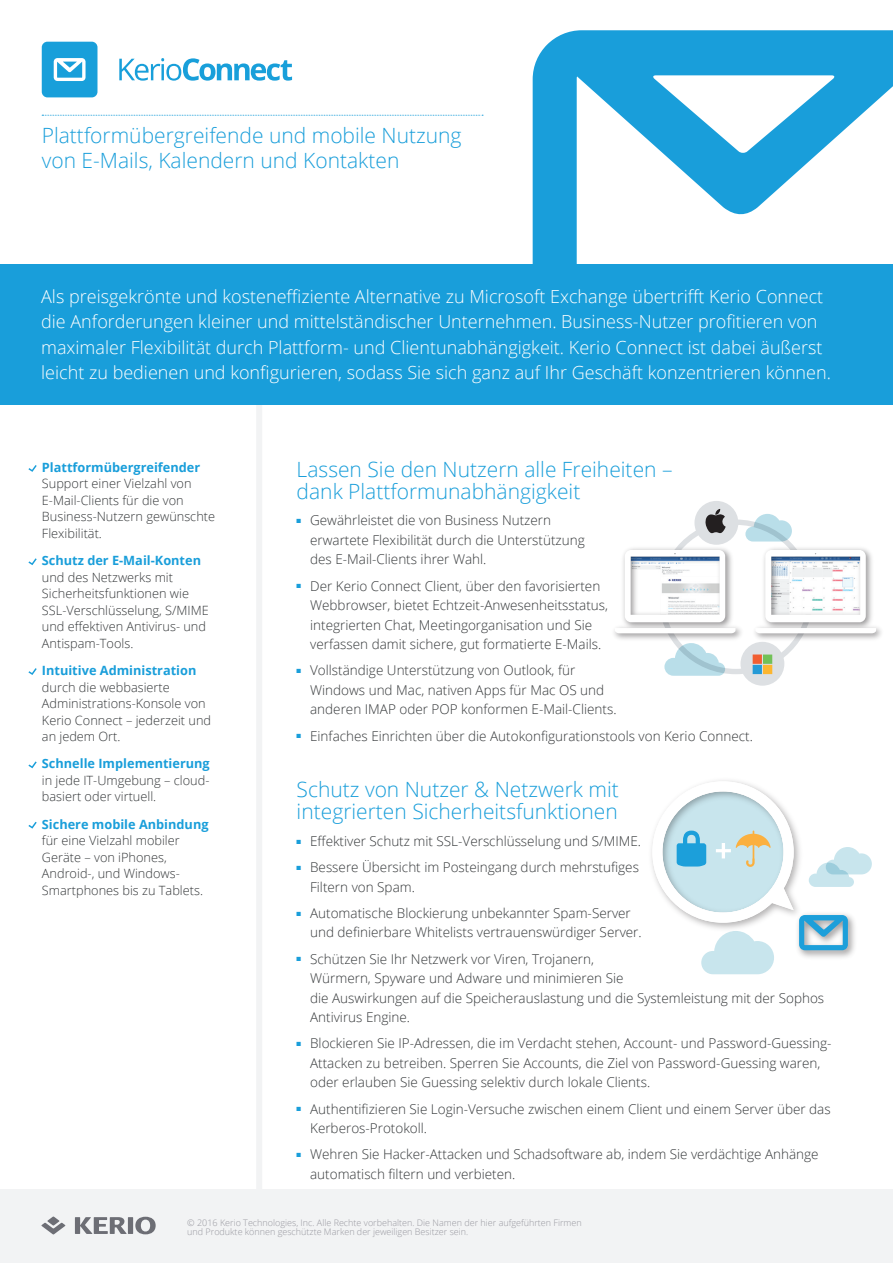
<style>
.page{position:relative;width:893px;height:1263px;background:#fff}
.page>*{position:absolute;margin:0;border:0;box-sizing:border-box;transform-origin:0 0}
.t1{font:300 21px/22.5px "Open Sans";color:#199eda}
.t2{font:300 18px/25.5px "Open Sans";color:#fff}
.t3{font:300 13.5px/19.5px "Open Sans";color:#343739}
.t4{font:300 12.75px/16.5px "Open Sans";color:#343739}
.t5{font:700 12.75px "Open Sans";color:#199eda}
.t6{font:300 9px/9px "Open Sans";color:#98989f}
</style>
<div class="page">
<div style="left:0;top:1189px;width:893px;height:74px;background:#f2f3f4"></div>
<svg style="left:41px;top:1216px;width:24px;height:18px"></svg>
<svg style="left:75px;top:1217px;width:52px;height:17px"></svg>
<div style="left:128px;top:1217px;width:5px;height:17px;background:#6d6e75"></div>
<svg style="left:135px;top:1217px;width:21px;height:17px"></svg>
<div style="left:256px;top:397px;width:6px;height:809px;background:#f2f3f4"></div>
<svg style="left:28px;top:465px;width:9px;height:7px"></svg>
<svg style="left:28px;top:558px;width:9px;height:7px"></svg>
<svg style="left:28px;top:668px;width:9px;height:7px"></svg>
<svg style="left:28px;top:761px;width:9px;height:7px"></svg>
<svg style="left:28px;top:821px;width:9px;height:8px"></svg>
<svg style="left:533px;top:30px;width:360px;height:234px"></svg>
<div style="left:0;top:264px;width:893px;height:141px;background:#199eda"></div>
<div style="left:694px;top:501px;width:44px;height:44px;background:#dde0e3;border-radius:50%"></div>
<div style="left:740px;top:642px;width:44px;height:44px;background:#dde0e3;border-radius:50%"></div>
<svg style="left:705px;top:509px;width:21px;height:24px"></svg>
<svg style="left:753px;top:654px;width:19px;height:20px"></svg>
<svg style="left:745px;top:514px;width:47px;height:27px"></svg>
<svg style="left:664px;top:644px;width:61px;height:32px"></svg>
<img style="left:614px;top:544px;width:127px;height:100px">
<svg style="left:615px;top:550px;width:120px;height:83px"></svg>
<img style="left:754px;top:544px;width:127px;height:100px">
<svg style="left:755px;top:550px;width:121px;height:83px"></svg>
<svg style="left:652px;top:781px;width:220px;height:193px"></svg>
<svg style="left:42px;top:115px;width:441px;height:1px"></svg>
<svg style="left:42px;top:42px;width:55px;height:55px;background:#38acdf"></svg>
<svg style="left:119px;top:58px;width:173px;height:23px"></svg>
<h1 class="t1" style="left:42px;top:122px;width:421px;line-height:25.5px">Plattformübergreifende und mobile Nutzung von E-Mails, Kalendern und Kontakten</h1>
<p class="t2" style="left:41px;top:283px;width:791px">Als preisgekrönte und kosteneffiziente Alternative zu Microsoft Exchange übertrifft Kerio Connect die Anforderungen kleiner und mittelständischer Unternehmen. Business-Nutzer profitieren von maximaler Flexibilität durch Plattform- und Clientunabhängigkeit. Kerio Connect ist dabei äußerst leicht zu bedienen und konfigurieren, sodass Sie sich ganz auf Ihr Geschäft konzentrieren können.</p>
<p class="t5" style="left:42px;top:458px;width:160px">Plattformübergreifender</p>
<p class="t4" style="left:42px;top:475px;width:175px">Support einer Vielzahl von<br>E-Mail-Clients für die von<br>Business-Nutzern gewünschte<br>Flexibilität.</p>
<p class="t5" style="left:42px;top:552px;width:161px">Schutz der E-Mail-Konten</p>
<p class="t4" style="left:42px;top:568px;width:168px">und des Netzwerks mit<br>Sicherheitsfunktionen wie<br>SSL-Verschlüsselung, S/MIME und effektiven Antivirus- und<br>Antispam-Tools.</p>
<p class="t5" style="left:42px;top:661px;width:156px">Intuitive Administration</p>
<p class="t4" style="left:42px;top:678px;width:171px">durch die webbasierte<br>Administrations-Konsole von<br>Kerio Connect – jederzeit und an jedem Ort.</p>
<p class="t5" style="left:42px;top:755px;width:169px">Schnelle Implementierung</p>
<p class="t4" style="left:42px;top:772px;width:169px">in jede IT-Umgebung – cloud&shy;basiert oder virtuell.</p>
<p class="t5" style="left:42px;top:815px;width:168px">Sichere mobile Anbindung</p>
<p class="t4" style="left:42px;top:832px;width:163px">für eine Vielzahl mobiler<br>Geräte – von iPhones,<br>Android-, und Windows-<br>Smartphones bis zu Tablets.</p>
<h1 class="t1" style="left:297px;top:457px;width:377px">Lassen Sie den Nutzern alle Freiheiten – dank Plattformunabhängigkeit</h1>
<p class="t3" style="left:310px;top:510px;width:276px;text-indent:-13px"><sup>■</sup> Gewährleistet die von Business Nutzern erwartete Flexibilität durch die Unterstützung des E-Mail-Clients ihrer Wahl.</p>
<p class="t3" style="left:310px;top:576px;width:299px;text-indent:-13px"><sup>■</sup> Der Kerio Connect Client, über den favorisierten Webbrowser, bietet Echtzeit-Anwesenheitsstatus, integrierten Chat, Meetingorganisation und Sie verfassen damit sichere, gut formatierte E-Mails.</p>
<p class="t3" style="left:310px;top:660px;width:308px;text-indent:-13px"><sup>■</sup> Vollständige Unterstützung von Outlook, für<br>Windows und Mac, nativen Apps für Mac OS und anderen IMAP oder POP konformen E-Mail-Clients.</p>
<p class="t3" style="left:297px;top:726px;width:458px"><sup>■</sup> Einfaches Einrichten über die Autokonfigurationstools von Kerio Connect.</p>
<h1 class="t1" style="left:297px;top:777px;width:324px">Schutz von Nutzer &amp; Netzwerk mit integrierten Sicherheitsfunktionen</h1>
<p class="t3" style="left:297px;top:831px;width:346px"><sup>■</sup> Effektiver Schutz mit SSL-Verschlüsselung und S/MIME.</p>
<p class="t3" style="left:310px;top:857px;width:330px;text-indent:-13px"><sup>■</sup> Bessere Übersicht im Posteingang durch mehrstufiges<br>Filtern von Spam.</p>
<p class="t3" style="left:310px;top:903px;width:333px;text-indent:-13px"><sup>■</sup> Automatische Blockierung unbekannter Spam-Server und definierbare Whitelists vertrauenswürdiger Server.</p>
<p class="t3" style="left:310px;top:948px;width:516px;text-indent:-13px"><sup>■</sup> Schützen Sie Ihr Netzwerk vor Viren, Trojanern,<br>Würmern, Spyware und Adware und minimieren Sie<br>die Auswirkungen auf die Speicherauslastung und die Systemleistung mit der Sophos Antivirus Engine.</p>
<p class="t3" style="left:310px;top:1033px;width:523px;text-indent:-13px"><sup>■</sup> Blockieren Sie IP-Adressen, die im Verdacht stehen, Account- und Password-Guessing-<br>Attacken zu betreiben. Sperren Sie Accounts, die Ziel von Password-Guessing waren, oder erlauben Sie Guessing selektiv durch lokale Clients.</p>
<p class="t3" style="left:310px;top:1098px;width:522px;text-indent:-13px"><sup>■</sup> Authentifizieren Sie Login-Versuche zwischen einem Client und einem Server über das<br>Kerberos-Protokoll.</p>
<p class="t3" style="left:310px;top:1144px;width:510px;text-indent:-13px"><sup>■</sup> Wehren Sie Hacker-Attacken und Schadsoftware ab, indem Sie verdächtige Anhänge automatisch filtern und verbieten.</p>
<p class="t6" style="left:187px;top:1217px;width:396px">© 2016 Kerio Technologies, Inc. Alle Rechte vorbehalten. Die Namen der hier aufgeführten Firmen und Produkte können geschützte Marken der jeweiligen Besitzer sein.</p>
</div>
